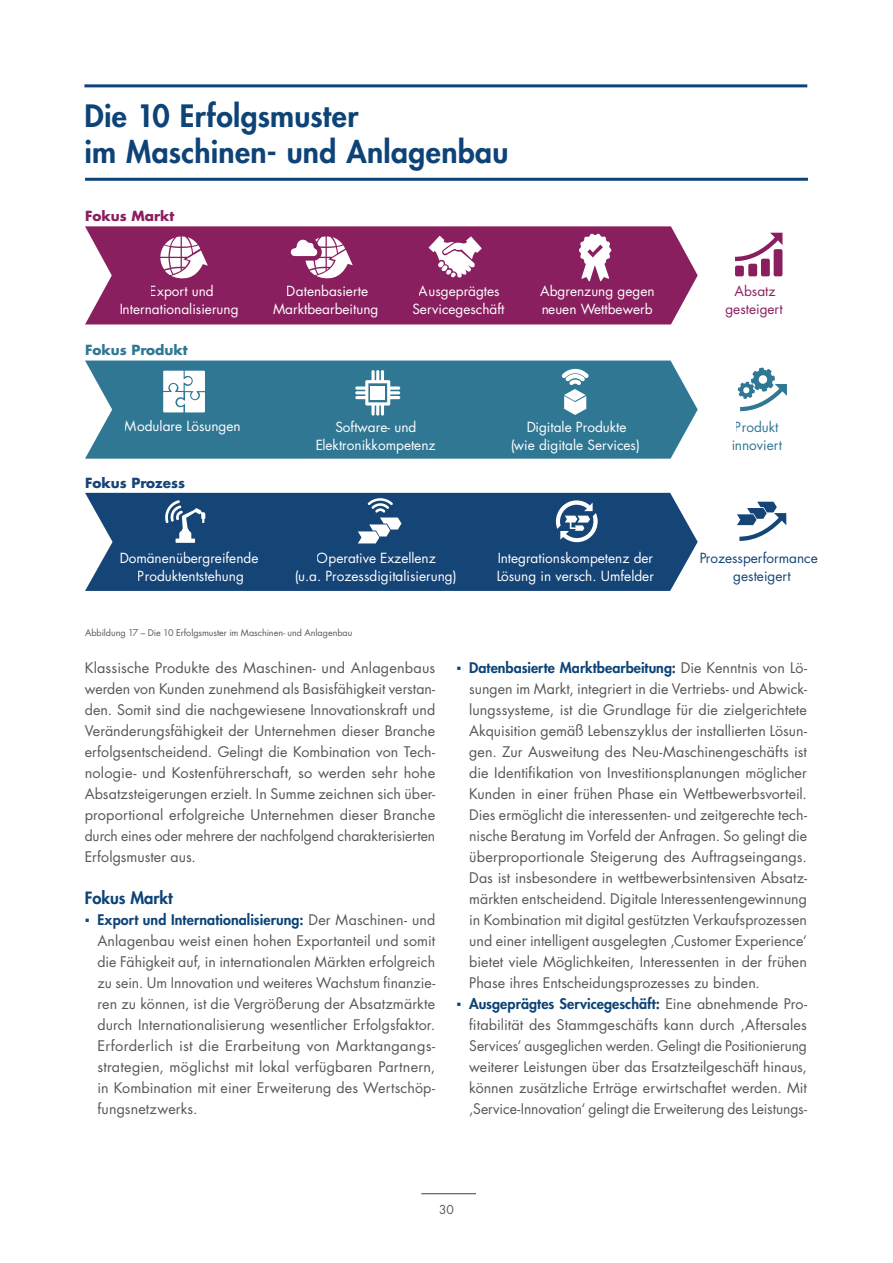
<style>
.page{position:relative;width:893px;height:1263px;background:#fff}
.page>*{position:absolute;margin:0;border:0;box-sizing:border-box;transform-origin:0 0}
.t1{font:800 30px/36px "Futura Std";letter-spacing:.01em;color:#0d4377}
.t2{font:800 16.5px "Futura Std";color:#0d4377}
.t3{font:14.25px/21px "Futura Std";color:#575756;text-align:justify}
.t4{font:13.65px/17.7px "Futura Std";color:#fff;text-align:center}
.t5{font:13.65px/17.7px "Futura Std";color:#154477;text-align:center}
.t6{font:13.65px/17.7px "Futura Std";color:#307794}
.t7{font:13.65px/17.7px "Futura Std";color:#8a1f5f;text-align:center}
.t8{font:700 13.65px "Futura Std";color:#307794}
.t9{font:700 13.65px "Futura Std";color:#154477}
.t10{font:700 13.65px "Futura Std";color:#8a1f5f}
.t11{font:12px "Futura Std";color:#575756}
.t12{font:9px "Futura Std";letter-spacing:-.005em;color:#575756}
.s1{font-family:"Arial";color:#0d4377}
.s2{font-weight:800;color:#0d4377}
</style>
<div class="page">
<hr style="left:421px;top:1193px;width:55px;height:1px;background:#575756">
<hr style="left:84px;top:84px;width:723px;height:3px;background:#0d4377">
<hr style="left:85px;top:178px;width:723px;height:3px;background:#0d4377">
<div style="left:85px;top:493px;width:613px;height:98px;background:#154477"></div>
<svg style="left:165px;top:500px;width:40px;height:43px"></svg>
<svg style="left:358px;top:498px;width:43px;height:45px"></svg>
<div style="left:85px;top:226px;width:613px;height:98px;background:#8a1f5f"></div>
<svg style="left:284px;top:233px;width:69px;height:47px"></svg>
<svg style="left:429px;top:236px;width:53px;height:42px"></svg>
<svg style="left:579px;top:233px;width:33px;height:48px"></svg>
<div style="left:85px;top:361px;width:613px;height:98px;background:#307794"></div>
<svg style="left:160px;top:236px;width:48px;height:44px"></svg>
<svg style="left:163px;top:371px;width:42px;height:41px"></svg>
<svg style="left:355px;top:370px;width:45px;height:46px"></svg>
<svg style="left:561px;top:368px;width:29px;height:47px"></svg>
<svg style="left:556px;top:500px;width:42px;height:42px"></svg>
<svg style="left:737px;top:502px;width:49px;height:39px"></svg>
<div style="left:735px;top:266px;width:9px;height:10px;background:#8a1f5f;border-radius:2px"></div>
<div style="left:748px;top:264px;width:9px;height:12px;background:#8a1f5f;border-radius:2px"></div>
<div style="left:761px;top:259px;width:9px;height:17px;background:#8a1f5f;border-radius:2px"></div>
<div style="left:774px;top:249px;width:8px;height:27px;background:#8a1f5f;border-radius:2px"></div>
<svg style="left:735px;top:233px;width:47px;height:28px"></svg>
<svg style="left:738px;top:368px;width:49px;height:43px"></svg>
<h1 class="t1" style="left:84px;top:98px;width:426px">Die 10 Erfolgsmuster<br>im Maschinen- und Anlagenbau</h1>
<p class="t10" style="left:85px;top:207px;width:91px">Fokus Markt</p>
<p class="t4" style="left:119px;top:282px;width:121px">Export und<br>Internationalisierung</p>
<p class="t8" style="left:85px;top:341px;width:104px">Fokus Produkt</p>
<p class="t4" style="left:273px;top:282px;width:107px">Datenbasierte<br>Marktbearbeitung</p>
<p class="t4" style="left:412px;top:282px;width:94px">Ausgeprägtes<br>Servicegeschäft</p>
<p class="t4" style="left:540px;top:282px;width:116px;text-align:left">Abgrenzung gegen neuen Wettbewerb</p>
<p class="t4" style="left:125px;top:418px;width:117px">Modulare Lösungen</p>
<p class="t4" style="left:315px;top:418px;width:122px">Software- und<br>Elektronikkompetenz</p>
<p class="t4" style="left:510px;top:418px;width:131px">Digitale Produkte<br>(wie digitale Services)</p>
<p class="t9" style="left:85px;top:474px;width:102px">Fokus Prozess</p>
<p class="t4" style="left:119px;top:549px;width:140px">Domänenübergreifende<br>Produktentstehung</p>
<p class="t4" style="left:294px;top:549px;width:164px">Operative Exzellenz<br>(u.a. Prozessdigitalisierung)</p>
<p class="t12" style="left:85px;top:627px;width:269px">Abbildung 17 – Die 10 Erfolgsmuster im Maschinen- und Anlagenbau</p>
<p class="t4" style="left:496px;top:549px;width:159px;text-align:left">Integrationskompetenz der<br>Lösung in versch. Umfelder</p>
<p class="t7" style="left:725px;top:282px;width:59px">Absatz gesteigert</p>
<p class="t6" style="left:731px;top:418px;width:52px">Produkt innoviert</p>
<p class="t5" style="left:699px;top:549px;width:120px">Prozessperformance gesteigert</p>
<p class="t3" style="left:85px;top:657px;width:352px">Klassische Produkte des Maschinen- und Anlagenbaus werden von Kunden zunehmend als Basisfähigkeit verstan&shy;den. Somit sind die nachgewiesene Innovationskraft und Veränderungsfähigkeit der Unternehmen dieser Branche erfolgsentscheidend. Gelingt die Kombination von Tech&shy;nologie- und Kostenführerschaft, so werden sehr hohe Absatzsteigerungen erzielt. In Summe zeichnen sich über&shy;proportional erfolgreiche Unternehmen dieser Branche durch eines oder mehrere der nachfolgend charakterisierten Erfolgsmuster aus.</p>
<p class="t2" style="left:85px;top:887px;width:90px">Fokus Markt</p>
<p class="t3" style="left:97px;top:909px;width:339px;text-indent:-13px"><span class="s1">▪</span> <span class="s2">Export und Internationalisierung:</span> Der Maschinen- und Anlagenbau weist einen hohen Exportanteil und somit die Fähigkeit auf, in internationalen Märkten erfolgreich zu sein. Um Innovation und weiteres Wachstum finanzie&shy;ren zu können, ist die Vergrößerung der Absatzmärkte durch Internationalisierung wesentlicher Erfolgsfaktor.<br>Erforderlich ist die Erarbeitung von Marktangangs&shy;strategien, möglichst mit lokal verfügbaren Partnern, in Kombination mit einer Erweiterung des Wertschöp&shy;fungsnetzwerks.</p>
<p class="t3" style="left:469px;top:657px;width:339px;text-indent:-13px"><span class="s1">▪</span> <span class="s2">Datenbasierte Marktbearbeitung:</span> Die Kenntnis von Lö&shy;sungen im Markt, integriert in die Vertriebs- und Abwick&shy;lungssysteme, ist die Grundlage für die zielgerichtete Akquisition gemäß Lebenszyklus der installierten Lösun&shy;gen. Zur Ausweitung des Neu-Maschinengeschäfts ist die Identifikation von Investitionsplanungen möglicher Kunden in einer frühen Phase ein Wettbewerbsvorteil.<br>Dies ermöglicht die interessenten- und zeitgerechte tech&shy;nische Beratung im Vorfeld der Anfragen. So gelingt die überproportionale Steigerung des Auftragseingangs.<br>Das ist insbesondere in wettbewerbsintensiven Absatz&shy;märkten entscheidend. Digitale Interessentengewinnung in Kombination mit digital gestützten Verkaufsprozessen und einer intelligent ausgelegten ‚Customer Experience‘ bietet viele Möglichkeiten, Interessenten in der frühen Phase ihres Entscheidungsprozesses zu binden.</p>
<p class="t3" style="left:469px;top:993px;width:339px;text-indent:-13px"><span class="s1">▪</span> <span class="s2">Ausgeprägtes Servicegeschäft:</span> Eine abnehmende Pro&shy;fitabilität des Stammgeschäfts kann durch ‚Aftersales Services‘ ausgeglichen werden. Gelingt die Positionierung weiterer Leistungen über das Ersatzteilgeschäft hinaus, können zusätzliche Erträge erwirtschaftet werden. Mit ‚Service-Innovation‘ gelingt die Erweiterung des Leistungs-</p>
<p class="t11" style="left:439px;top:1201px;width:16px">30</p>
</div>
